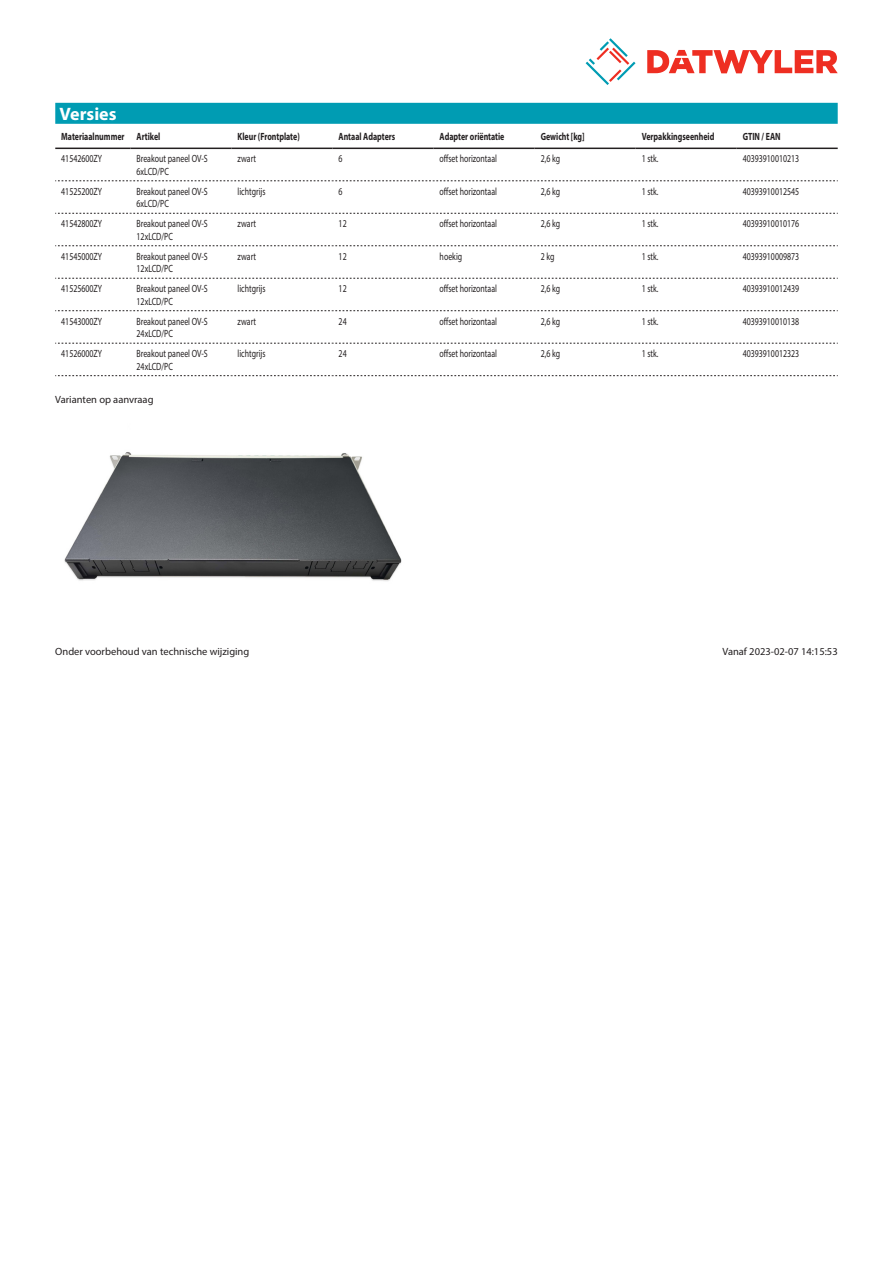
<style>
.page{position:relative;width:893px;height:1263px;background:#fff}
.page>*{position:absolute;margin:0;border:0;box-sizing:border-box;transform-origin:0 0}
.Standard_Head_Proper{font:700 18px "Myriad Pro";color:#fff}
.myriadlight{font:10.5px/12.6px "Myriad Pro";color:#231f20;scale:.75 1}
.myriadbold{font:700 10.5px "Myriad Pro";color:#231f20;scale:.75 1}
.Footnote{font:10.5px "Myriad Pro";color:#231f20}
.imagetext{font:10.5px "Myriad Pro";color:#231f20}
</style>
<div class="page">
<svg style="left:586px;top:38px;width:49px;height:47px"></svg>
<svg style="left:647px;top:50px;width:191px;height:23px"></svg>
<div style="left:55px;top:103px;width:783px;height:21px;background:#009cb3"></div>
<hr style="left:55px;top:148px;width:76px;height:1px;background:#231f20">
<hr style="left:131px;top:148px;width:101px;height:1px;background:#231f20">
<hr style="left:232px;top:148px;width:101px;height:1px;background:#231f20">
<hr style="left:333px;top:148px;width:101px;height:1px;background:#231f20">
<hr style="left:434px;top:148px;width:101px;height:1px;background:#231f20">
<hr style="left:535px;top:148px;width:101px;height:1px;background:#231f20">
<hr style="left:636px;top:148px;width:101px;height:1px;background:#231f20">
<hr style="left:737px;top:148px;width:101px;height:1px;background:#231f20">
<svg style="left:55px;top:181px;width:783px;height:1px"></svg>
<svg style="left:55px;top:213px;width:783px;height:1px"></svg>
<svg style="left:55px;top:245px;width:783px;height:1px"></svg>
<svg style="left:55px;top:278px;width:783px;height:1px"></svg>
<svg style="left:55px;top:310px;width:783px;height:1px"></svg>
<svg style="left:55px;top:343px;width:783px;height:1px"></svg>
<svg style="left:55px;top:375px;width:783px;height:1px"></svg>
<img style="left:64px;top:452px;width:338px;height:129px">
<p class="Standard_Head_Proper" style="left:60px;top:102px;width:59px">Versies</p>
<p class="myriadbold" style="left:61px;top:129px;width:86px">Materiaalnummer</p>
<p class="myriadbold" style="left:137px;top:129px;width:33px">Artikel</p>
<p class="myriadbold" style="left:238px;top:129px;width:84px">Kleur (Frontplate)</p>
<p class="myriadbold" style="left:339px;top:129px;width:77px">Antaal Adapters</p>
<p class="myriadbold" style="left:440px;top:129px;width:88px">Adapter oriëntatie</p>
<p class="myriadbold" style="left:541px;top:129px;width:60px">Gewicht [kg]</p>
<p class="myriadbold" style="left:642px;top:129px;width:98px">Verpakkingseenheid</p>
<p class="myriadbold" style="left:743px;top:129px;width:52px">GTIN / EAN</p>
<p class="myriadlight" style="left:61px;top:152px;width:56px">41542600ZY</p>
<p class="myriadlight" style="left:137px;top:152px;width:96px">Breakout paneel OV-S<br>6xLCD/PC</p>
<p class="myriadlight" style="left:238px;top:152px;width:26px">zwart</p>
<p class="myriadlight" style="left:339px;top:152px;width:7px">6</p>
<p class="myriadlight" style="left:440px;top:152px;width:78px">offset horizontaal</p>
<p class="myriadlight" style="left:541px;top:152px;width:27px">2,6 kg</p>
<p class="myriadlight" style="left:642px;top:152px;width:24px">1 stk.</p>
<p class="myriadlight" style="left:743px;top:152px;width:77px">40393910010213</p>
<p class="myriadlight" style="left:61px;top:185px;width:56px">41525200ZY</p>
<p class="myriadlight" style="left:137px;top:185px;width:96px">Breakout paneel OV-S<br>6xLCD/PC</p>
<p class="myriadlight" style="left:238px;top:185px;width:39px">lichtgrijs</p>
<p class="myriadlight" style="left:339px;top:185px;width:7px">6</p>
<p class="myriadlight" style="left:440px;top:185px;width:78px">offset horizontaal</p>
<p class="myriadlight" style="left:541px;top:185px;width:27px">2,6 kg</p>
<p class="myriadlight" style="left:642px;top:185px;width:24px">1 stk.</p>
<p class="myriadlight" style="left:743px;top:185px;width:77px">40393910012545</p>
<p class="myriadlight" style="left:61px;top:217px;width:56px">41542800ZY</p>
<p class="myriadlight" style="left:137px;top:217px;width:96px">Breakout paneel OV-S<br>12xLCD/PC</p>
<p class="myriadlight" style="left:238px;top:217px;width:26px">zwart</p>
<p class="myriadlight" style="left:339px;top:217px;width:12px">12</p>
<p class="myriadlight" style="left:440px;top:217px;width:78px">offset horizontaal</p>
<p class="myriadlight" style="left:541px;top:217px;width:27px">2,6 kg</p>
<p class="myriadlight" style="left:642px;top:217px;width:24px">1 stk.</p>
<p class="myriadlight" style="left:743px;top:217px;width:77px">40393910010176</p>
<p class="myriadlight" style="left:61px;top:250px;width:56px">41545000ZY</p>
<p class="myriadlight" style="left:137px;top:250px;width:96px">Breakout paneel OV-S<br>12xLCD/PC</p>
<p class="myriadlight" style="left:238px;top:250px;width:26px">zwart</p>
<p class="myriadlight" style="left:339px;top:250px;width:12px">12</p>
<p class="myriadlight" style="left:440px;top:250px;width:32px">hoekig</p>
<p class="myriadlight" style="left:541px;top:250px;width:20px">2 kg</p>
<p class="myriadlight" style="left:642px;top:250px;width:24px">1 stk.</p>
<p class="myriadlight" style="left:743px;top:250px;width:77px">40393910009873</p>
<p class="myriadlight" style="left:61px;top:282px;width:56px">41525600ZY</p>
<p class="myriadlight" style="left:137px;top:282px;width:96px">Breakout paneel OV-S<br>12xLCD/PC</p>
<p class="myriadlight" style="left:238px;top:282px;width:39px">lichtgrijs</p>
<p class="myriadlight" style="left:339px;top:282px;width:12px">12</p>
<p class="myriadlight" style="left:440px;top:282px;width:78px">offset horizontaal</p>
<p class="myriadlight" style="left:541px;top:282px;width:27px">2,6 kg</p>
<p class="myriadlight" style="left:642px;top:282px;width:24px">1 stk.</p>
<p class="myriadlight" style="left:743px;top:282px;width:77px">40393910012439</p>
<p class="myriadlight" style="left:61px;top:315px;width:56px">41543000ZY</p>
<p class="myriadlight" style="left:137px;top:315px;width:96px">Breakout paneel OV-S<br>24xLCD/PC</p>
<p class="myriadlight" style="left:238px;top:315px;width:26px">zwart</p>
<p class="myriadlight" style="left:339px;top:315px;width:12px">24</p>
<p class="myriadlight" style="left:440px;top:315px;width:78px">offset horizontaal</p>
<p class="myriadlight" style="left:541px;top:315px;width:27px">2,6 kg</p>
<p class="myriadlight" style="left:642px;top:315px;width:24px">1 stk.</p>
<p class="myriadlight" style="left:743px;top:315px;width:77px">40393910010138</p>
<p class="myriadlight" style="left:61px;top:347px;width:56px">41526000ZY</p>
<p class="myriadlight" style="left:137px;top:347px;width:96px">Breakout paneel OV-S<br>24xLCD/PC</p>
<p class="myriadlight" style="left:238px;top:347px;width:39px">lichtgrijs</p>
<p class="myriadlight" style="left:339px;top:347px;width:12px">24</p>
<p class="myriadlight" style="left:440px;top:347px;width:78px">offset horizontaal</p>
<p class="myriadlight" style="left:541px;top:347px;width:27px">2,6 kg</p>
<p class="myriadlight" style="left:642px;top:347px;width:24px">1 stk.</p>
<p class="myriadlight" style="left:743px;top:347px;width:77px">40393910012323</p>
<p class="imagetext" style="left:55px;top:393px;width:100px">Varianten op aanvraag</p>
<p class="Footnote" style="left:55px;top:645px;width:196px">Onder voorbehoud van technische wijziging</p>
<p class="Footnote" style="left:722px;top:645px;width:117px">Vanaf 2023-02-07 14:15:53</p>
</div>
